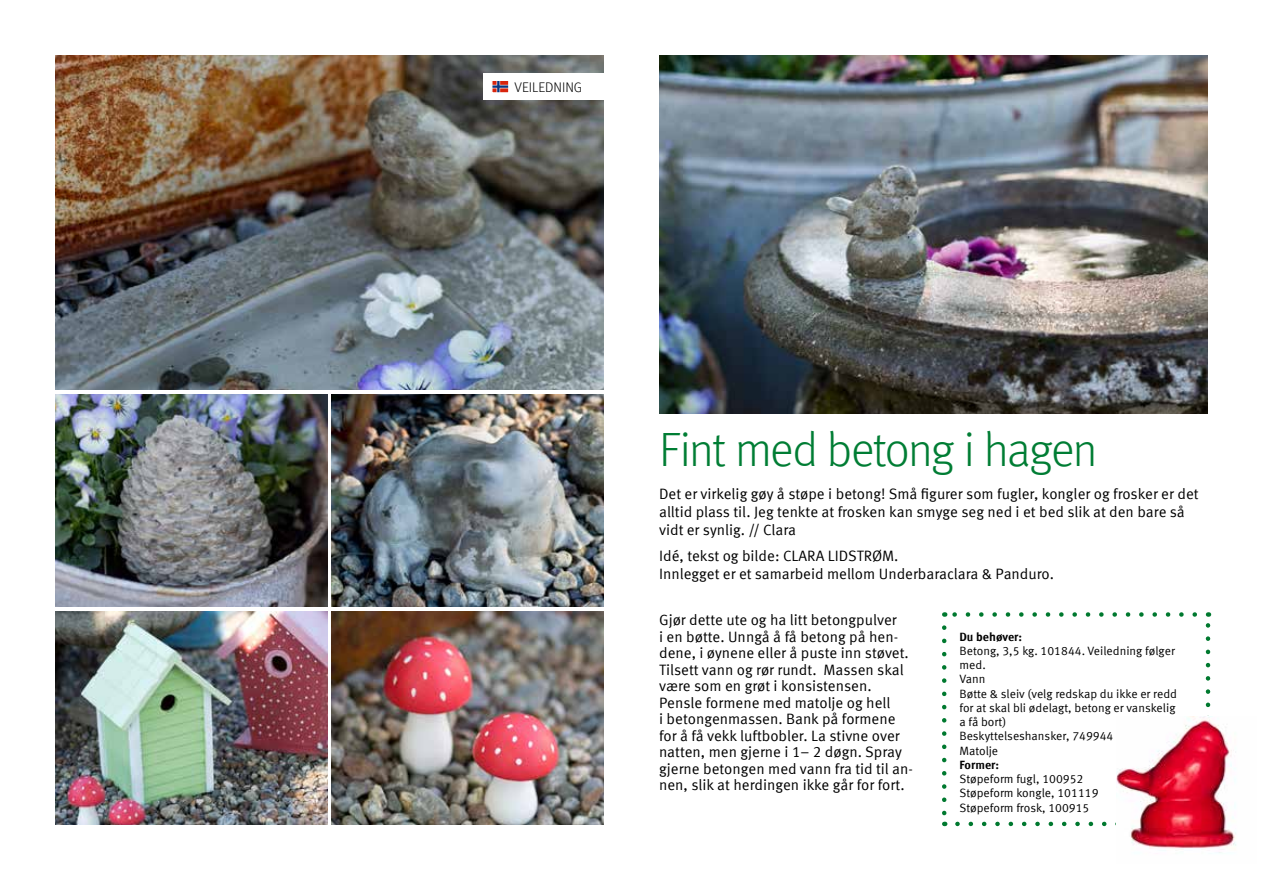
<style>
.page{position:relative;width:1263px;height:893px;background:#fff}
.page>*{position:absolute;margin:0;border:0;box-sizing:border-box;transform-origin:0 0}
.t1{font:300 48px "Meta Offc";letter-spacing:-.035em;color:#007d34}
.t2{font:15px/16.5px "Meta Offc Norm";color:#000}
.t3{font:300 13.95px "Meta Offc";color:#000}
.t4{font:12px/14.2px "Meta Offc Norm";color:#000}
.t5{font:700 12px "Meta Offc";color:#000}
</style>
<div class="page">
<svg style="left:957px;top:822px;width:159px;height:4px"></svg>
<svg style="left:952px;top:612px;width:243px;height:5px"></svg>
<svg style="left:942px;top:628px;width:4px;height:198px"></svg>
<svg style="left:1206px;top:612px;width:4px;height:105px"></svg>
<img style="left:55px;top:55px;width:549px;height:335px">
<img style="left:659px;top:55px;width:549px;height:359px">
<img style="left:55px;top:394px;width:272px;height:213px">
<img style="left:55px;top:612px;width:272px;height:213px">
<img style="left:332px;top:394px;width:272px;height:213px">
<img style="left:332px;top:612px;width:272px;height:213px">
<div style="left:484px;top:73px;width:140px;height:27px;background:#fff"></div>
<img style="left:1116px;top:717px;width:120px;height:136px">
<svg style="left:492px;top:80px;width:17px;height:13px"></svg>
<p class="t3" style="left:514px;top:79px;width:69px">VEILEDNING</p>
<h1 class="t1" style="left:659px;top:422px;width:440px">Fint med betong i hagen</h1>
<p class="t2" style="left:659px;top:485px;width:541px;line-height:18px">Det er virkelig gøy å støpe i betong! Små figurer som fugler, kongler og frosker er det alltid plass til. Jeg tenkte at frosken kan smyge seg ned i et bed slik at den bare så vidt er synlig. // Clara</p>
<p class="t2" style="left:659px;top:547px;width:396px;line-height:18px">Idé, tekst og bilde: CLARA LIDSTRØM.<br>Innlegget er et samarbeid mellom Underbaraclara &amp; Panduro.</p>
<p class="t2" style="left:659px;top:612px;width:255px">Gjør dette ute og ha litt betongpulver<br>i en bøtte. Unngå å få betong på hen&shy;dene, i øynene eller å puste inn støvet.<br>Tilsett vann og rør rundt. Massen skal være som en grøt i konsistensen.<br>Pensle formene med matolje og hell<br>i betongenmassen. Bank på formene for å få vekk luftbobler. La stivne over natten, men gjerne i 1– 2 døgn. Spray gjerne betongen med vann fra tid til an&shy;nen, slik at herdingen ikke går for fort.</p>
<p class="t5" style="left:959px;top:629px;width:64px">Du behøver:</p>
<p class="t4" style="left:959px;top:644px;width:219px">Betong, 3,5 kg. 101844. Veiledning følger med.<br>Vann<br>Bøtte &amp; sleiv (velg redskap du ikke er redd for at skal bli ødelagt, betong er vanskelig a få bort)<br>Beskyttelseshansker, 749944<br>Matolje</p>
<p class="t5" style="left:959px;top:757px;width:41px">Former:</p>
<p class="t4" style="left:959px;top:772px;width:141px">Støpeform fugl, 100952<br>Støpeform kongle, 101119<br>Støpeform frosk, 100915</p>
</div>
